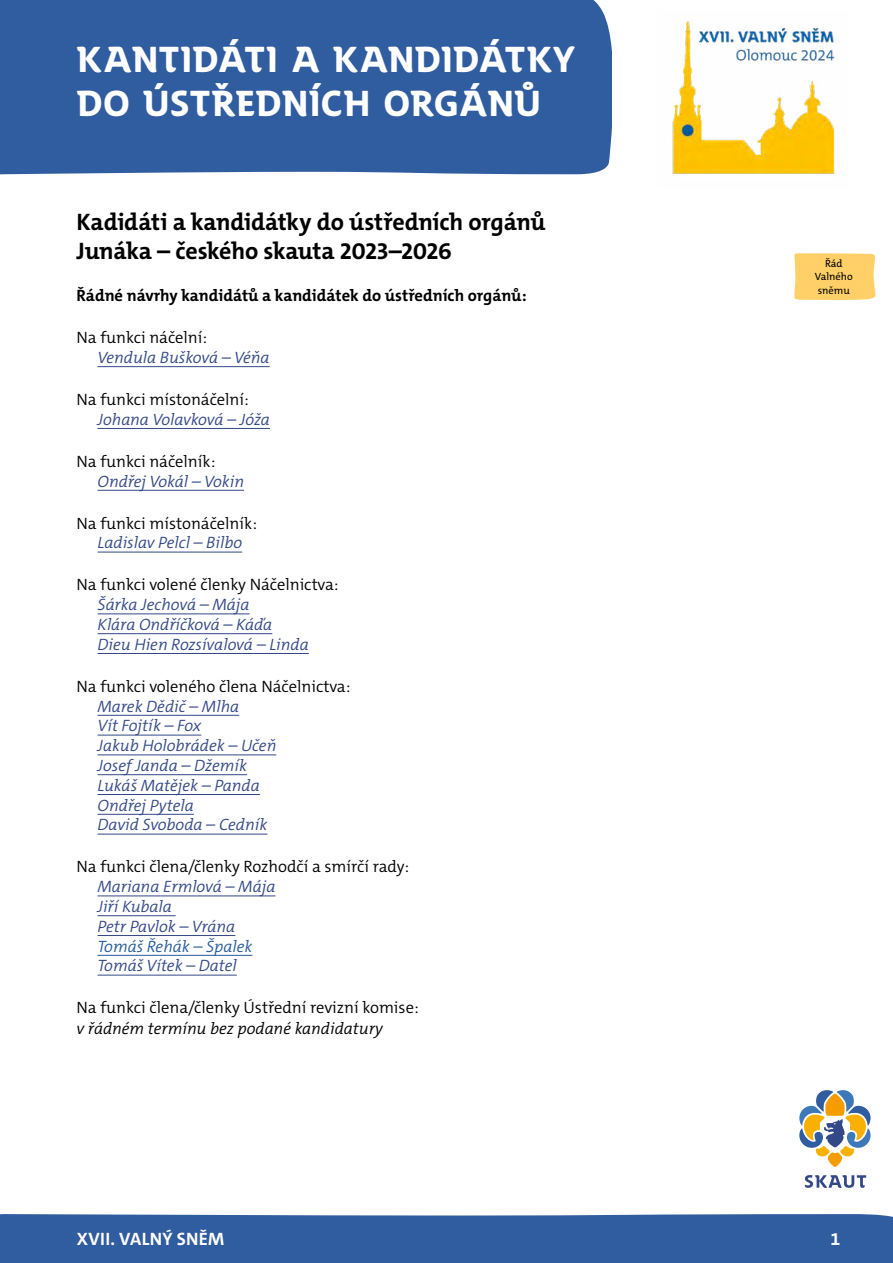
<style>
.page{position:relative;width:893px;height:1263px;background:#fff}
.page>*{position:absolute;margin:0;border:0;box-sizing:border-box;transform-origin:0 0}
.t1{font:700 36px/43.2px "SKAUT";letter-spacing:-.01em;color:#fff}
.Nadpis{font:700 24px/28.8px "The Mix C5";letter-spacing:-.01em;color:#000}
.t2{font:700 18px "The Mix C5";letter-spacing:.015em;color:#fff}
.jméno{font:italic 300 16.5px "The Mix C5";color:#334887}
.text{font:300 16.5px "The Mix C5";color:#000}
.text-2{font:700 16.5px "The Mix C5";color:#000}
.text-3{font:italic 300 16.5px "The Mix C5";color:#000}
.jméno-2{font:italic 300 16.5px "The Mix C5";color:#275b9b}
.t3{font:10.5px/13.5px "The Mix C5";color:#000;text-align:center}
</style>
<div class="page">
<div style="left:0;top:0;width:612px;height:175px;background:#305ca0"></div>
<div style="left:0;top:1214px;width:893px;height:49px;background:#305ca0"></div>
<img style="left:672px;top:21px;width:163px;height:154px">
<svg style="left:805px;top:1175px;width:61px;height:13px"></svg>
<svg style="left:799px;top:1090px;width:71px;height:77px"></svg>
<svg style="left:794px;top:253px;width:82px;height:47px;background:#fed26e"></svg>
<hr style="left:98px;top:366px;width:172px;height:1px;background:#334887">
<hr style="left:98px;top:428px;width:172px;height:1px;background:#334887">
<hr style="left:98px;top:490px;width:146px;height:1px;background:#334887">
<hr style="left:98px;top:552px;width:144px;height:1px;background:#334887">
<hr style="left:98px;top:613px;width:152px;height:1px;background:#334887">
<hr style="left:98px;top:633px;width:174px;height:1px;background:#334887">
<hr style="left:98px;top:653px;width:211px;height:1px;background:#334887">
<hr style="left:98px;top:715px;width:141px;height:1px;background:#334887">
<hr style="left:98px;top:735px;width:103px;height:1px;background:#334887">
<hr style="left:98px;top:754px;width:178px;height:1px;background:#334887">
<hr style="left:98px;top:774px;width:149px;height:1px;background:#334887">
<hr style="left:98px;top:794px;width:162px;height:1px;background:#334887">
<hr style="left:98px;top:814px;width:96px;height:1px;background:#334887">
<hr style="left:98px;top:834px;width:169px;height:1px;background:#334887">
<hr style="left:98px;top:895px;width:177px;height:1px;background:#334887">
<hr style="left:98px;top:915px;width:78px;height:1px;background:#334887">
<hr style="left:98px;top:935px;width:137px;height:1px;background:#334887">
<hr style="left:98px;top:955px;width:154px;height:1px;background:#275b9b">
<hr style="left:98px;top:975px;width:139px;height:1px;background:#334887">
<h1 class="t1" style="left:77px;top:38px;width:501px">KANTIDÁTI A KANDIDÁTKY<br>DO ÚSTŘEDNÍCH ORGÁNŮ</h1>
<p class="Nadpis" style="left:77px;top:208px;width:471px">Kadidáti a kandidátky do ústředních orgánů<br>Junáka – českého skauta 2023–2026</p>
<p class="text-2" style="left:77px;top:285px;width:452px">Řádné návrhy kandidátů a kandidátek do ústředních orgánů:</p>
<p class="text" style="left:77px;top:327px;width:132px">Na funkci náčelní:</p>
<p class="jméno" style="left:98px;top:347px;width:174px">Vendula Bušková – Véňa</p>
<p class="text" style="left:77px;top:389px;width:174px">Na funkci místonáčelní:</p>
<p class="jméno" style="left:98px;top:409px;width:174px">Johana Volavková – Jóža</p>
<p class="text" style="left:77px;top:451px;width:140px">Na funkci náčelník:</p>
<p class="jméno" style="left:98px;top:470px;width:148px">Ondřej Vokál – Vokin</p>
<p class="text" style="left:77px;top:512px;width:182px">Na funkci místonáčelník:</p>
<p class="jméno" style="left:98px;top:532px;width:146px">Ladislav Pelcl – Bilbo</p>
<p class="text" style="left:77px;top:574px;width:264px">Na funkci volené členky Náčelnictva:</p>
<p class="jméno" style="left:98px;top:594px;width:154px">Šárka Jechová – Mája</p>
<p class="jméno" style="left:98px;top:614px;width:176px">Klára Ondříčková – Káďa</p>
<p class="jméno" style="left:98px;top:634px;width:213px">Dieu Hien Rozsívalová – Linda</p>
<p class="text" style="left:77px;top:676px;width:275px">Na funkci voleného člena Náčelnictva:</p>
<p class="jméno" style="left:98px;top:695px;width:143px">Marek Dědič – Mlha</p>
<p class="jméno" style="left:98px;top:715px;width:105px">Vít Fojtík – Fox</p>
<p class="jméno" style="left:98px;top:735px;width:180px">Jakub Holobrádek – Učeň</p>
<p class="jméno" style="left:98px;top:755px;width:151px">Josef Janda – Džemík</p>
<p class="jméno" style="left:98px;top:775px;width:164px">Lukáš Matějek – Panda</p>
<p class="jméno" style="left:98px;top:794px;width:98px">Ondřej Pytela</p>
<p class="jméno" style="left:98px;top:814px;width:171px">David Svoboda – Cedník</p>
<p class="text" style="left:77px;top:856px;width:334px">Na funkci člena/členky Rozhodčí a smírčí rady:</p>
<p class="jméno" style="left:98px;top:876px;width:179px">Mariana Ermlová – Mája</p>
<p class="jméno" style="left:98px;top:896px;width:76px">Jiří Kubala</p>
<p class="jméno" style="left:98px;top:916px;width:139px">Petr Pavlok – Vrána</p>
<p class="jméno-2" style="left:98px;top:935px;width:156px">Tomáš Řehák – Špalek</p>
<p class="jméno" style="left:98px;top:955px;width:141px">Tomáš Vítek – Datel</p>
<p class="text" style="left:77px;top:997px;width:344px">Na funkci člena/členky Ústřední revizní komise:</p>
<p class="text-3" style="left:77px;top:1018px;width:308px">v řádném termínu bez podané kandidatury</p>
<p class="t2" style="left:77px;top:1227px;width:149px">XVII. VALNÝ SNĚM</p>
<p class="t3" style="left:815px;top:257px;width:39px">Řád<br>Valného sněmu</p>
<p class="t2" style="left:830px;top:1227px;width:11px">1</p>
</div>
